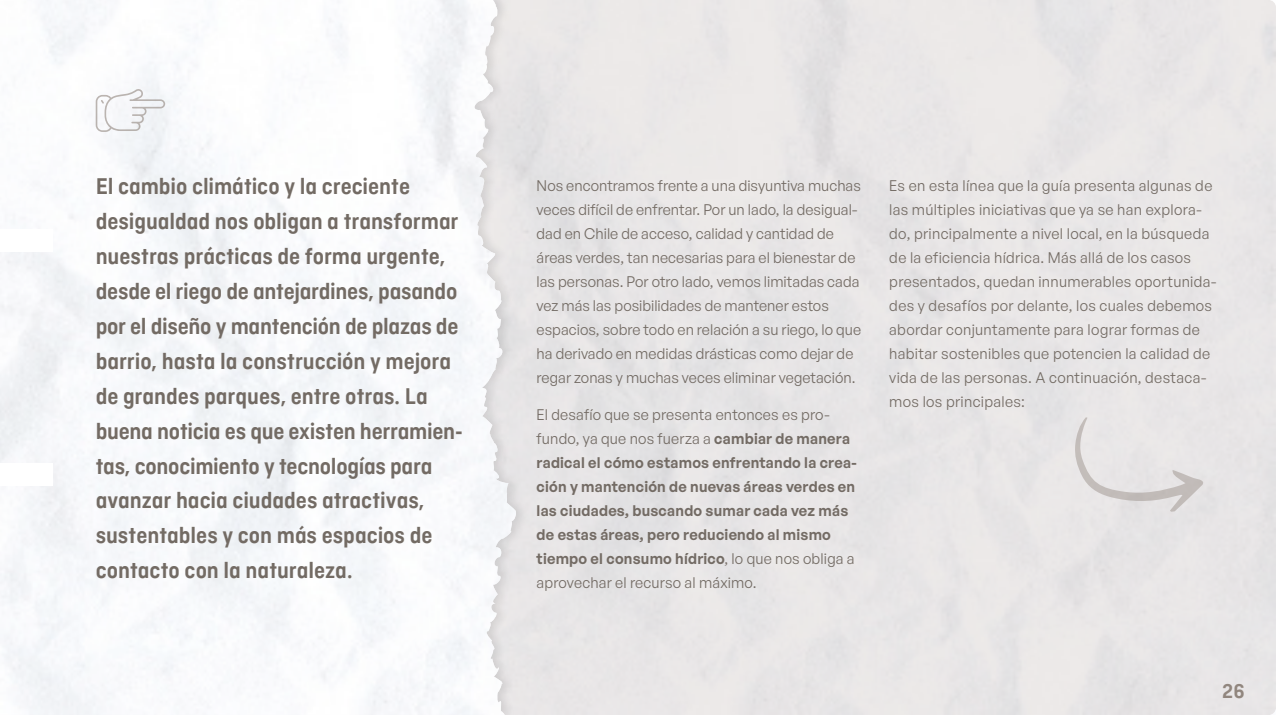
<style>
.page{position:relative;width:1276px;height:715px;background:#fff}
.page>*{position:absolute;margin:0;border:0;box-sizing:border-box;transform-origin:0 0}
.t1{font:600 24px/35px "Ciutadella";letter-spacing:-.005em;color:#736b64}
.t2{font:600 21px "Ciutadella";color:#91867e}
.t3{font:15px/24px "General Sans";letter-spacing:.01em;color:#736b64}
.t4{font:600 15px/24px "General Sans";letter-spacing:.015em;color:#736b64}
.s1{font-weight:400}
</style>
<div class="page">
<div style="left:0;top:0;width:529px;height:714px;background:#e7e5e6"></div>
<img style="left:0;top:0;width:518px;height:714px">
<svg style="left:1074px;top:417px;width:130px;height:94px;background:#e3e0e0"></svg>
<svg style="left:96px;top:88px;width:69px;height:44px"></svg>
<div style="left:0;top:229px;width:53px;height:23px;background:#fff"></div>
<div style="left:0;top:463px;width:53px;height:22px;background:#fff"></div>
<p class="t1" style="left:96px;top:169px;width:369px">El cambio climático y la creciente desigualdad nos obligan a transformar nuestras prácticas de forma urgente, desde el riego de antejardines, pasando por el diseño y mantención de plazas de barrio, hasta la construcción y mejora de grandes parques, entre otras. La buena noticia es que existen herramien&shy;tas, conocimiento y tecnologías para avanzar hacia ciudades atractivas, sustentables y con más espacios de contacto con la naturaleza.</p>
<p class="t3" style="left:536px;top:173px;width:326px">Nos encontramos frente a una disyuntiva muchas veces difícil de enfrentar. Por un lado, la desigual&shy;dad en Chile de acceso, calidad y cantidad de áreas verdes, tan necesarias para el bienestar de las personas. Por otro lado, vemos limitadas cada vez más las posibilidades de mantener estos espacios, sobre todo en relación a su riego, lo que ha derivado en medidas drásticas como dejar de regar zonas y muchas veces eliminar vegetación.</p>
<p class="t4" style="left:536px;top:401px;width:322px"><span class="s1">El desafío que se presenta entonces es pro&shy;fundo, ya que nos fuerza a</span> cambiar de manera radical el cómo estamos enfrentando la crea&shy;ción y mantención de nuevas áreas verdes en las ciudades, buscando sumar cada vez más de estas áreas, pero reduciendo al mismo tiempo el consumo hídrico<span class="s1">, lo que nos obliga a aprovechar el recurso al máximo.</span></p>
<p class="t3" style="left:889px;top:173px;width:329px">Es en esta línea que la guía presenta algunas de las múltiples iniciativas que ya se han explora&shy;do, principalmente a nivel local, en la búsqueda de la eficiencia hídrica. Más allá de los casos presentados, quedan innumerables oportunida&shy;des y desafíos por delante, los cuales debemos abordar conjuntamente para lograr formas de habitar sostenibles que potencien la calidad de vida de las personas. A continuación, destaca&shy;mos los principales:</p>
<h2 class="t2" style="left:1222px;top:678px;width:24px">26</h2>
</div>
